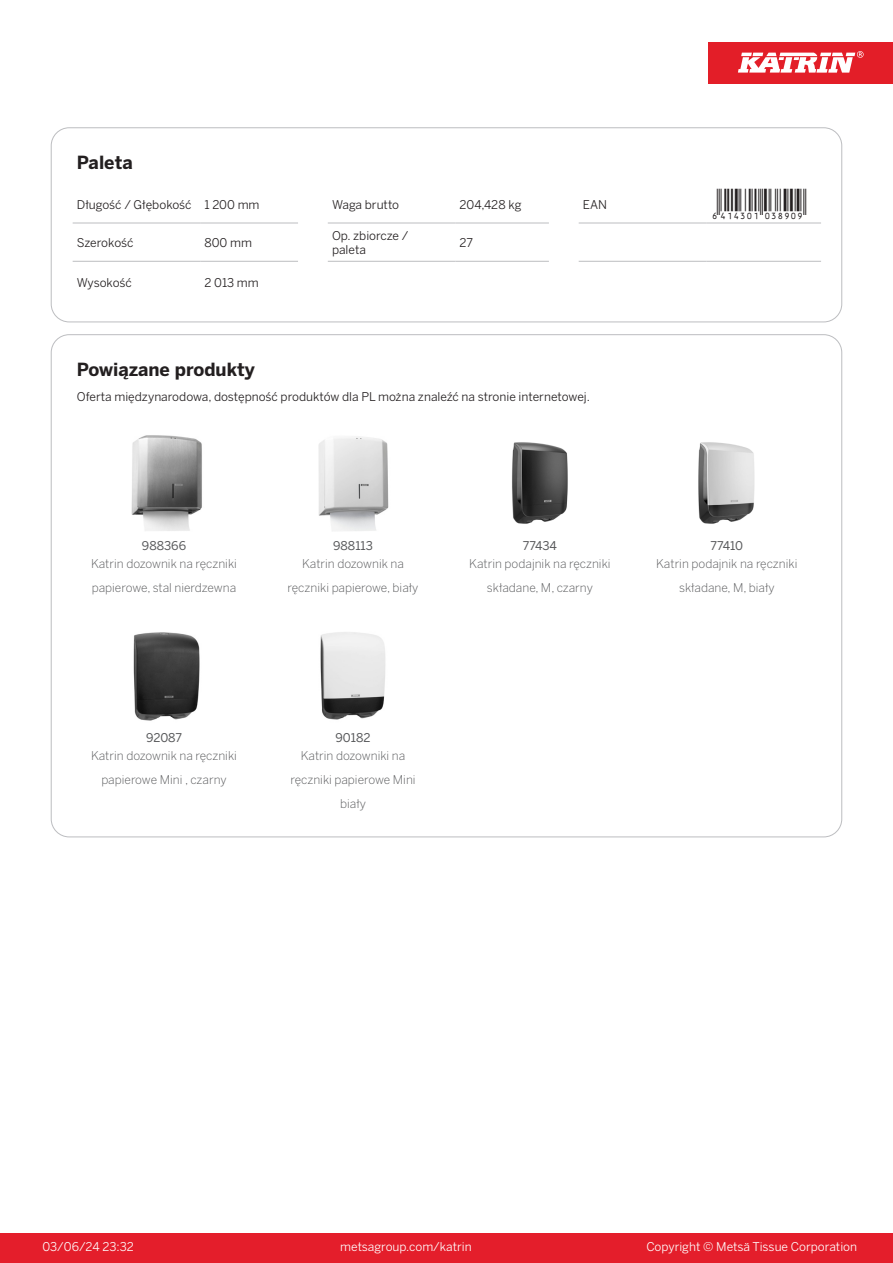
<style>
.page{position:relative;width:893px;height:1263px;background:#fff}
.page>*{position:absolute;margin:0;border:0;box-sizing:border-box;transform-origin:0 0}
.T_EAN{font:30px "Viisas EAN Matala";color:#231f20}
.T_TableHeader{font:700 18px "Benton Sans";color:#231f20}
.T_RelatedName{font:300 12px/24px "Benton Sans";color:#57585a;text-align:center}
.T_TableBody{font:12px "Benton Sans";color:#231f20}
.t1{font:12px "Benton Sans";color:#fff}
.T_RelatedCode{font:12px "Benton Sans";color:#57585a}
</style>
<div class="page">
<div style="left:0;top:1233px;width:893px;height:30px;background:#e41e2b"></div>
<div style="left:708px;top:43px;width:185px;height:41px;background:#e31e28"></div>
<svg style="left:738px;top:51px;width:126px;height:22px"></svg>
<hr style="left:73px;top:223px;width:127px;height:1px;background:#bcbdc0">
<hr style="left:200px;top:223px;width:98px;height:1px;background:#bcbdc0">
<hr style="left:328px;top:223px;width:127px;height:1px;background:#bcbdc0">
<hr style="left:455px;top:223px;width:94px;height:1px;background:#bcbdc0">
<hr style="left:579px;top:223px;width:127px;height:1px;background:#bcbdc0">
<hr style="left:706px;top:223px;width:115px;height:1px;background:#bcbdc0">
<hr style="left:73px;top:261px;width:127px;height:1px;background:#bcbdc0">
<hr style="left:200px;top:261px;width:98px;height:1px;background:#bcbdc0">
<hr style="left:328px;top:261px;width:127px;height:1px;background:#bcbdc0">
<hr style="left:455px;top:261px;width:94px;height:1px;background:#bcbdc0">
<hr style="left:579px;top:261px;width:127px;height:1px;background:#bcbdc0">
<hr style="left:706px;top:261px;width:115px;height:1px;background:#bcbdc0">
<div style="left:51px;top:128px;width:791px;height:194px;border:1px solid #bcbdc0;border-radius:18px"></div>
<img style="left:131px;top:435px;width:71px;height:96px">
<img style="left:318px;top:437px;width:71px;height:94px">
<img style="left:512px;top:442px;width:56px;height:82px">
<img style="left:698px;top:442px;width:57px;height:82px">
<img style="left:133px;top:632px;width:67px;height:89px">
<img style="left:320px;top:632px;width:66px;height:88px">
<p class="T_TableHeader" style="left:77px;top:151px;width:57px">Paleta</p>
<p class="T_TableBody" style="left:77px;top:197px;width:116px">Długość / Głębokość</p>
<p class="T_TableBody" style="left:204px;top:197px;width:57px">1 200 mm</p>
<p class="T_TableBody" style="left:332px;top:197px;width:69px">Waga brutto</p>
<p class="T_TableBody" style="left:460px;top:197px;width:63px">204,428 kg</p>
<p class="T_TableBody" style="left:583px;top:197px;width:26px">EAN</p>
<p class="T_EAN" style="left:710px;top:188px;width:97px">*6414301038909*</p>
<p class="T_TableBody" style="left:77px;top:235px;width:58px">Szerokość</p>
<p class="T_TableBody" style="left:204px;top:235px;width:49px">800 mm</p>
<p class="T_TableBody" style="left:332px;top:228px;width:78px">Op. zbiorcze /</p>
<p class="T_TableBody" style="left:332px;top:243px;width:35px">paleta</p>
<p class="T_TableBody" style="left:460px;top:235px;width:15px">27</p>
<p class="T_TableBody" style="left:77px;top:276px;width:56px">Wysokość</p>
<p class="T_TableBody" style="left:204px;top:276px;width:56px">2 013 mm</p>
<p class="T_TableHeader" style="left:77px;top:358px;width:179px">Powiązane produkty</p>
<p class="T_TableBody" style="left:77px;top:390px;width:515px">Oferta międzynarodowa, dostępność produktów dla PL można znaleźć na stronie internetowej.</p>
<p class="T_RelatedCode" style="left:142px;top:538px;width:46px">988366</p>
<p class="T_RelatedCode" style="left:333px;top:538px;width:41px">988113</p>
<p class="T_RelatedCode" style="left:523px;top:538px;width:36px">77434</p>
<p class="T_RelatedCode" style="left:710px;top:538px;width:34px">77410</p>
<p class="T_RelatedName" style="left:91px;top:551px;width:147px;text-align:left">Katrin dozownik na ręczniki papierowe, stal nierdzewna</p>
<p class="T_RelatedName" style="left:288px;top:551px;width:132px">Katrin dozownik na ręczniki papierowe, biały</p>
<p class="T_RelatedName" style="left:469px;top:551px;width:143px">Katrin podajnik na ręczniki składane, M, czarny</p>
<p class="T_RelatedName" style="left:656px;top:551px;width:143px">Katrin podajnik na ręczniki składane, M, biały</p>
<p class="T_RelatedCode" style="left:146px;top:731px;width:37px">92087</p>
<p class="T_RelatedCode" style="left:335px;top:731px;width:37px">90182</p>
<p class="T_RelatedName" style="left:91px;top:744px;width:147px">Katrin dozownik na ręczniki papierowe Mini , czarny</p>
<p class="T_RelatedName" style="left:290px;top:744px;width:127px">Katrin dozowniki na ręczniki papierowe Mini biały</p>
<p class="t1" style="left:43px;top:1239px;width:93px">03/06/24 23:32</p>
<p class="t1" style="left:340px;top:1239px;width:133px">metsagroup.com/katrin</p>
<p class="t1" style="left:646px;top:1239px;width:212px">Copyright © Metsä Tissue Corporation</p>
</div>
